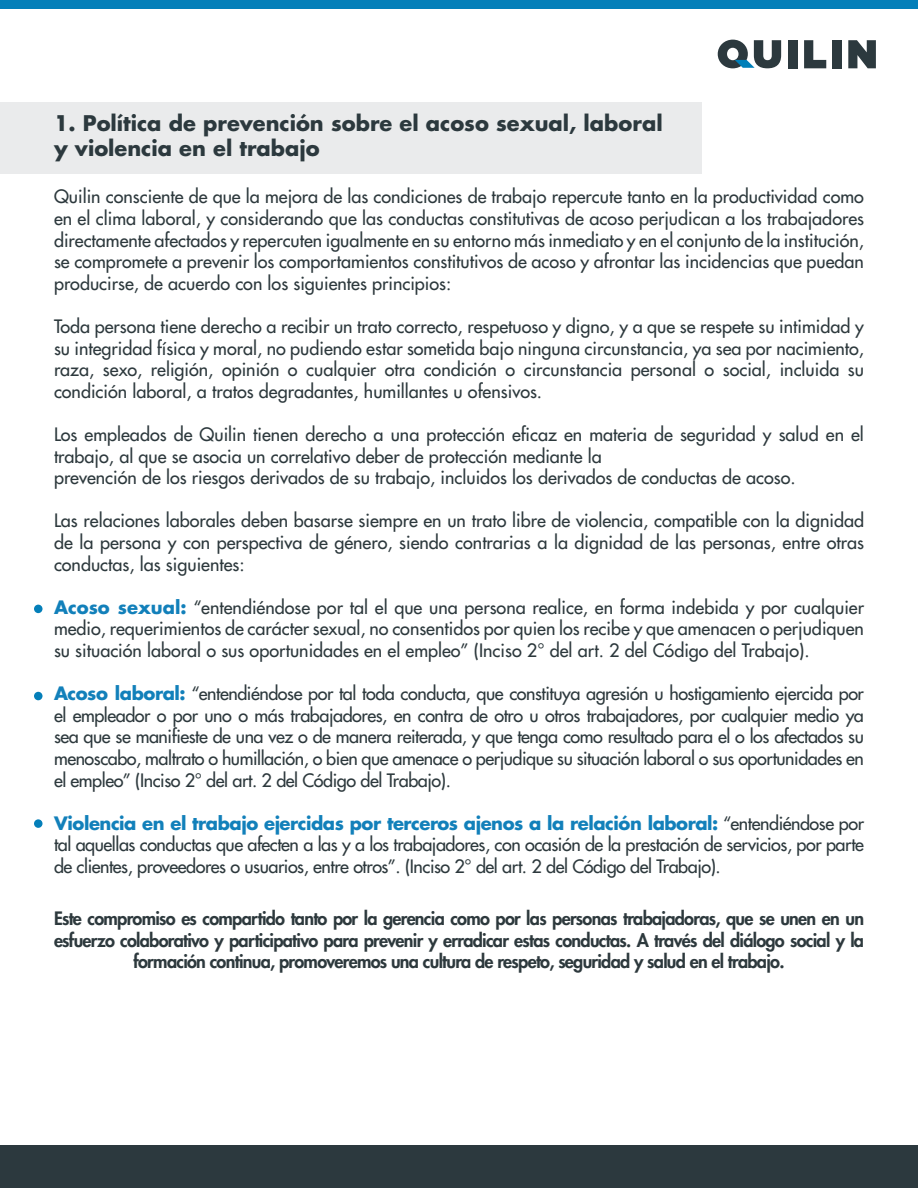
<style>
.page{position:relative;width:918px;height:1188px;background:#fff}
.page>*{position:absolute;margin:0;border:0;box-sizing:border-box;transform-origin:0 0}
.t1{font:700 21px/25.5px "Futura Std";color:#2c393e}
.t2{font:500 18px/21.6px "Futura Std";color:#2d393d;text-align:justify}
.t3{font:800 18px/21.6px "Futura Std";letter-spacing:-.04em;color:#2d393d;text-align:center}
.s1{font-weight:700;color:#1280ba}
</style>
<div class="page">
<svg style="left:718px;top:40px;width:63px;height:28px"></svg>
<div style="left:788px;top:40px;width:9px;height:28px;background:#2c393e"></div>
<svg style="left:804px;top:40px;width:22px;height:28px"></svg>
<div style="left:832px;top:40px;width:9px;height:28px;background:#2c393e"></div>
<svg style="left:848px;top:40px;width:28px;height:28px"></svg>
<div style="left:0;top:0;width:918px;height:9px;background:#047fb9"></div>
<div style="left:0;top:1145px;width:918px;height:43px;background:#2c393e"></div>
<div style="left:0;top:102px;width:702px;height:71px;background:#eaebec"></div>
<div style="left:34px;top:605px;width:9px;height:8px;background:#047fb9;border-radius:50%"></div>
<div style="left:34px;top:692px;width:9px;height:8px;background:#047fb9;border-radius:50%"></div>
<div style="left:34px;top:819px;width:9px;height:9px;background:#047fb9;border-radius:50%"></div>
<p class="t1" style="left:54px;top:110px;width:610px">1. Política de prevención sobre el acoso sexual, laboral y violencia en el trabajo</p>
<p class="t2" style="left:54px;top:186px;width:812px">Quilin consciente de que la mejora de las condiciones de trabajo repercute tanto en la productividad como en el clima laboral, y considerando que las conductas constitutivas de acoso perjudican a los trabajadores directamente afectados y repercuten igualmente en su entorno más inmediato y en el conjunto de la institución, se compromete a prevenir los comportamientos constitutivos de acoso y afrontar las incidencias que puedan producirse, de acuerdo con los siguientes principios:</p>
<p class="t2" style="left:54px;top:316px;width:812px">Toda persona tiene derecho a recibir un trato correcto, respetuoso y digno, y a que se respete su intimidad y su integridad física y moral, no pudiendo estar sometida bajo ninguna circunstancia, ya sea por nacimiento, raza, sexo, religión, opinión o cualquier otra condición o circunstancia personal o social, incluida su condición laboral, a tratos degradantes, humillantes u ofensivos.</p>
<p class="t2" style="left:54px;top:424px;width:811px;text-align:left">Los empleados de Quilin tienen derecho a una protección eficaz en materia de seguridad y salud en el trabajo, al que se asocia un correlativo deber de protección mediante la<br>prevención de los riesgos derivados de su trabajo, incluidos los derivados de conductas de acoso.</p>
<p class="t2" style="left:54px;top:510px;width:812px">Las relaciones laborales deben basarse siempre en un trato libre de violencia, compatible con la dignidad de la persona y con perspectiva de género, siendo contrarias a la dignidad de las personas, entre otras conductas, las siguientes:</p>
<p class="t2" style="left:54px;top:597px;width:812px"><span class="s1">Acoso sexual:</span> “entendiéndose por tal el que una persona realice, en forma indebida y por cualquier medio, requerimientos de carácter sexual, no consentidos por quien los recibe y que amenacen o perjudiquen su situación laboral o sus oportunidades en el empleo” (Inciso 2° del art. 2 del Código del Trabajo).</p>
<p class="t2" style="left:54px;top:683px;width:811px"><span class="s1">Acoso laboral:</span> “entendiéndose por tal toda conducta, que constituya agresión u hostigamiento ejercida por el empleador o por uno o más trabajadores, en contra de otro u otros trabajadores, por cualquier medio ya sea que se manifieste de una vez o de manera reiterada, y que tenga como resultado para el o los afectados su menoscabo, maltrato o humillación, o bien que amenace o perjudique su situación laboral o sus oportunidades en el empleo” (Inciso 2° del art. 2 del Código del Trabajo).</p>
<p class="t2" style="left:54px;top:813px;width:812px"><span class="s1">Violencia en el trabajo ejercidas por terceros ajenos a la relación laboral:</span> “entendiéndose por tal aquellas conductas que afecten a las y a los trabajadores, con ocasión de la prestación de servicios, por parte de clientes, proveedores o usuarios, entre otros”. (Inciso 2° del art. 2 del Código del Trabajo).</p>
<p class="t3" style="left:54px;top:908px;width:812px">Este compromiso es compartido tanto por la gerencia como por las personas trabajadoras, que se unen en un esfuerzo colaborativo y participativo para prevenir y erradicar estas conductas. A través del diálogo social y la formación continua, promoveremos una cultura de respeto, seguridad y salud en el trabajo.</p>
</div>
